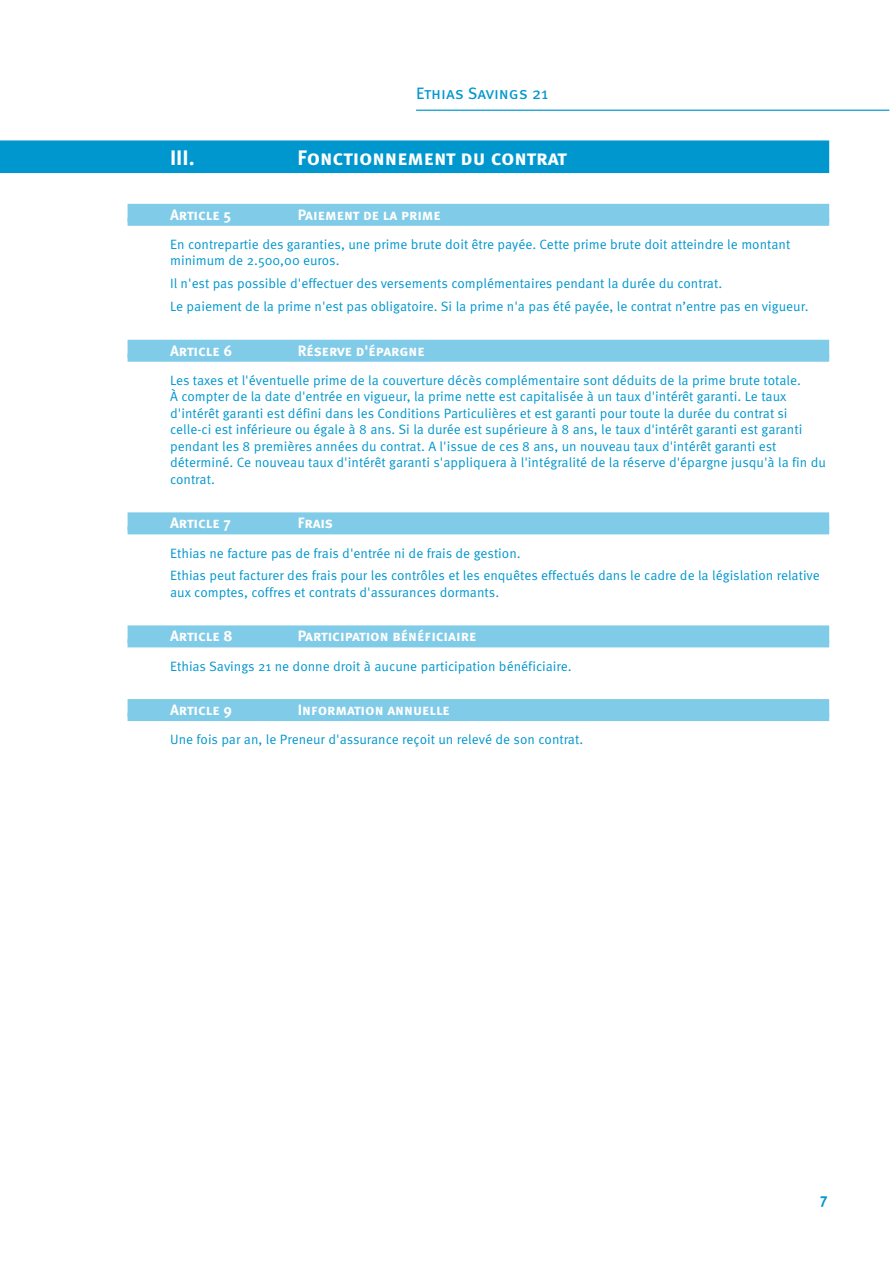
<style>
.page{position:relative;width:893px;height:1263px;background:#fff}
.page>*{position:absolute;margin:0;border:0;box-sizing:border-box;transform-origin:0 0}
.t1{font:700 21px "Meta Pro";color:#fff}
.t2{font:16.5px "Meta Pro";letter-spacing:-.01em;color:#0097ce}
.t3{font:700 15px "Meta Pro";letter-spacing:-.005em;color:#fff}
.t4{font:700 15px "Meta Pro";color:#0097ce}
.t5{font:13.5px/16.5px "Meta Pro Norm";color:#0097ce}
</style>
<div class="page">
<hr style="left:416px;top:110px;width:473px;height:1px;background:#0097ce">
<div style="left:0;top:140px;width:829px;height:23px;background:#0097ce"></div>
<div style="left:0;top:163px;width:829px;height:10px;background:#0097ce"></div>
<div style="left:128px;top:204px;width:701px;height:18px;background:#80cbe7"></div>
<div style="left:128px;top:218px;width:701px;height:8px;background:#80cbe7"></div>
<div style="left:128px;top:340px;width:701px;height:18px;background:#80cbe7"></div>
<div style="left:128px;top:353px;width:701px;height:9px;background:#80cbe7"></div>
<div style="left:128px;top:512px;width:701px;height:18px;background:#80cbe7"></div>
<div style="left:128px;top:526px;width:701px;height:8px;background:#80cbe7"></div>
<div style="left:128px;top:625px;width:701px;height:18px;background:#80cbe7"></div>
<div style="left:128px;top:639px;width:701px;height:8px;background:#80cbe7"></div>
<div style="left:128px;top:699px;width:701px;height:18px;background:#80cbe7"></div>
<div style="left:128px;top:713px;width:701px;height:8px;background:#80cbe7"></div>
<p class="t2" style="left:416px;top:81px;width:134px">Ethias Savings 21</p>
<h1 class="t1" style="left:170px;top:141px;width:26px">III.</h1>
<h1 class="t1" style="left:298px;top:141px;width:271px">Fonctionnement du contrat</h1>
<p class="t3" style="left:170px;top:203px;width:63px">Article 5</p>
<p class="t3" style="left:298px;top:203px;width:145px">Paiement de la prime</p>
<p class="t5" style="left:170px;top:235px;width:622px">En contrepartie des garanties, une prime brute doit être payée. Cette prime brute doit atteindre le montant minimum de 2.500,00 euros.</p>
<p class="t5" style="left:170px;top:271px;width:640px;line-height:23px">Il n'est pas possible d'effectuer des versements complémentaires pendant la durée du contrat.<br>Le paiement de la prime n'est pas obligatoire. Si la prime n'a pas été payée, le contrat n’entre pas en vigueur.</p>
<p class="t3" style="left:170px;top:339px;width:64px">Article 6</p>
<p class="t3" style="left:298px;top:339px;width:129px">Réserve d'épargne</p>
<p class="t5" style="left:170px;top:371px;width:657px">Les taxes et l'éventuelle prime de la couverture décès complémentaire sont déduits de la prime brute totale.<br>À compter de la date d'entrée en vigueur, la prime nette est capitalisée à un taux d'intérêt garanti. Le taux d'intérêt garanti est défini dans les Conditions Particulières et est garanti pour toute la durée du contrat si celle-ci est inférieure ou égale à 8 ans. Si la durée est supérieure à 8 ans, le taux d'intérêt garanti est garanti pendant les 8 premières années du contrat. A l'issue de ces 8 ans, un nouveau taux d'intérêt garanti est déterminé. Ce nouveau taux d'intérêt garanti s'appliquera à l'intégralité de la réserve d'épargne jusqu'à la fin du contrat.</p>
<p class="t3" style="left:170px;top:511px;width:62px">Article 7</p>
<p class="t3" style="left:298px;top:511px;width:37px">Frais</p>
<p class="t5" style="left:170px;top:540px;width:651px;line-height:23px">Ethias ne facture pas de frais d'entrée ni de frais de gestion.<br>Ethias peut facturer des frais pour les contrôles et les enquêtes effectués dans le cadre de la législation relative</p>
<p class="t5" style="left:170px;top:583px;width:331px">aux comptes, coffres et contrats d'assurances dormants.</p>
<p class="t3" style="left:170px;top:624px;width:64px">Article 8</p>
<p class="t3" style="left:298px;top:624px;width:180px">Participation bénéficiaire</p>
<p class="t5" style="left:170px;top:657px;width:403px">Ethias Savings 21 ne donne droit à aucune participation bénéficiaire.</p>
<p class="t3" style="left:170px;top:698px;width:63px">Article 9</p>
<p class="t3" style="left:298px;top:698px;width:154px">Information annuelle</p>
<p class="t5" style="left:170px;top:730px;width:415px">Une fois par an, le Preneur d'assurance reçoit un relevé de son contrat.</p>
<p class="t4" style="left:820px;top:1186px;width:9px">7</p>
</div>
